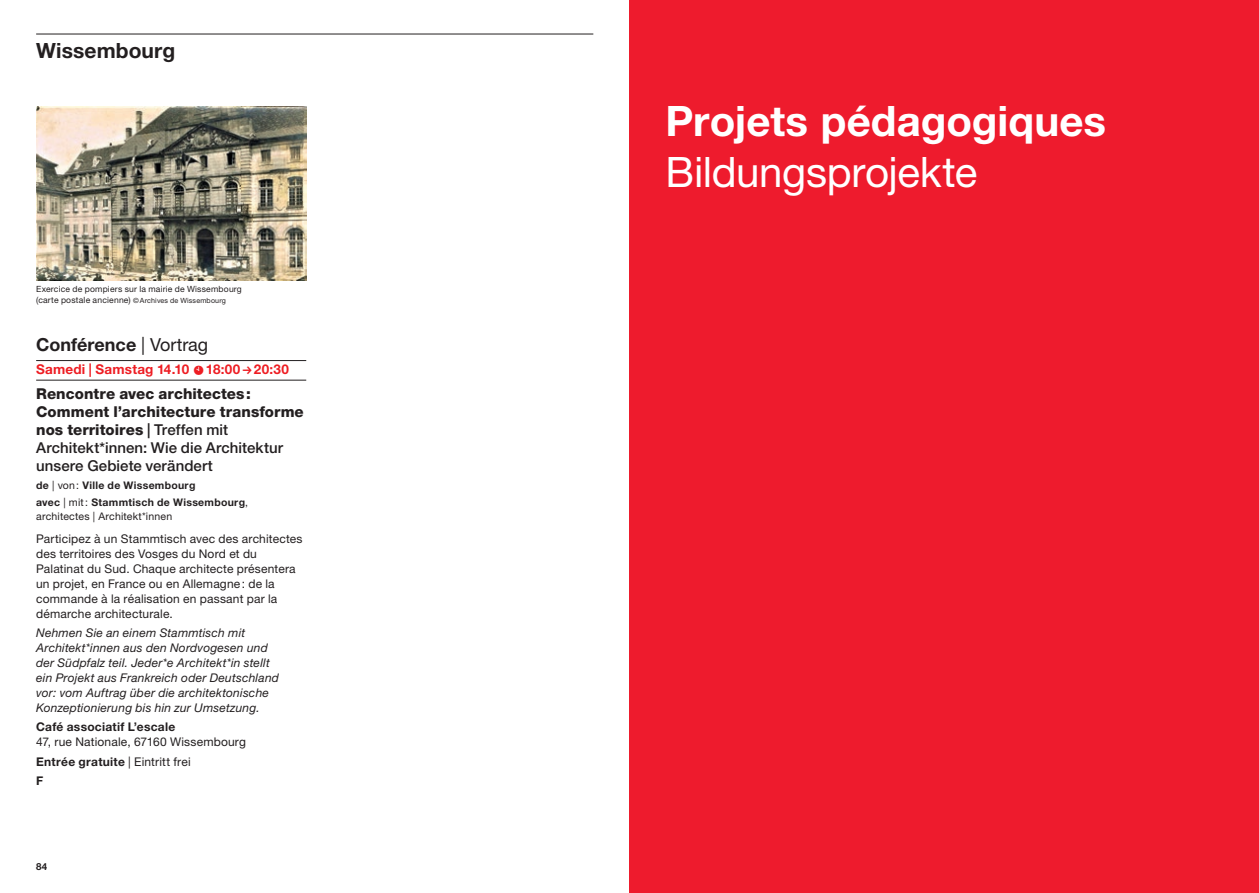
<style>
.page{position:relative;width:1259px;height:893px;background:#fff}
.page>*{position:absolute;margin:0;border:0;box-sizing:border-box;transform-origin:0 0}
.Ville_2022{font:700 42px/51px "Helvetica Neue LT Std";color:#fff}
.Ville_2022-2{font:700 21px "Helvetica Neue LT Std";letter-spacing:.005em;color:#231f20}
.Type_manifestation_B{font:700 18px "Helvetica Neue LT Std";letter-spacing:.005em;color:#231f20}
.Titre_manif_2022{font:800 15px/18px "Helvetica Neue LT Std";letter-spacing:.005em;color:#231f20}
.Dates_Bold_rouge_fil{font:700 13.5px "Helvetica Neue LT Std";letter-spacing:.015em;color:#ee1d23}
.Texte_02_c_8_10_Ital{font:italic 12px/15px "Helvetica Neue LT Std";letter-spacing:.02em;color:#231f20}
.Texte_01_c_8_10_Regu{font:12px/15px "Helvetica Neue LT Std";letter-spacing:.015em;color:#231f20}
.Lieu_précisions_c_8{font:12px/15px "Helvetica Neue LT Std";letter-spacing:.015em;color:#231f20}
.Lieu_précisions_c_8-2{font:700 12px "Helvetica Neue LT Std";letter-spacing:.025em;color:#231f20}
.Avec_Mit_Sous-titre{font:10.5px/13.5px "Helvetica Neue LT Std";letter-spacing:.02em;color:#231f20}
.Avec_Mit_Sous-titre-2{font:700 10.5px "Helvetica Neue LT Std";letter-spacing:.03em;color:#231f20}
.t1{font:700 9.75px "Helvetica Neue LT Std";color:#231f20}
.Légende_photo_2022{font:8.55px/10.5px "Helvetica Neue LT Std";letter-spacing:.025em;color:#231f20}
.s1{font-size:7.2px}
.s2{font-weight:400}
.s3{font-weight:500}
.s4{font-weight:700}
</style>
<div class="page">
<hr style="left:36px;top:34px;width:557px;height:1px;background:#231f20">
<div style="left:629px;top:0;width:630px;height:893px;background:#ee1b2d"></div>
<img style="left:36px;top:107px;width:270px;height:173px">
<hr style="left:36px;top:360px;width:270px;height:1px;background:#231f20">
<hr style="left:36px;top:380px;width:270px;height:1px;background:#231f20">
<p class="Ville_2022-2" style="left:36px;top:38px;width:141px">Wissembourg</p>
<p class="Légende_photo_2022" style="left:36px;top:284px;width:207px">Exercice de pompiers sur la mairie de Wissembourg (carte postale ancienne) <span class="s1">©Archives de Wissembourg</span></p>
<p class="Type_manifestation_B" style="left:36px;top:333px;width:173px">Conférence <span class="s2">| Vortrag</span></p>
<p class="Dates_Bold_rouge_fil" style="left:36px;top:361px;width:254px">Samedi | Samstag 14.10 18:00 20:30</p>
<p class="Titre_manif_2022" style="left:36px;top:384px;width:269px">Rencontre avec architectes:<br>Comment l’architecture transforme nos territoires <span class="s3">| Treffen mit<br>Architekt*innen: Wie die Architektur unsere Gebiete verändert</span></p>
<p class="Avec_Mit_Sous-titre-2" style="left:36px;top:478px;width:161px">de <span class="s2">| von:</span> Ville de Wissembourg</p>
<p class="Avec_Mit_Sous-titre" style="left:36px;top:496px;width:213px"><span class="s4">avec</span> | mit: <span class="s4">Stammtisch de Wissembourg</span>, architectes | Architekt*innen</p>
<p class="Texte_01_c_8_10_Regu" style="left:36px;top:531px;width:268px">Participez à un Stammtisch avec des architectes des territoires des Vosges du Nord et du Palatinat du Sud. Chaque architecte présentera un projet, en France ou en Allemagne: de la commande à la réalisation en passant par la démarche architecturale.</p>
<p class="Texte_02_c_8_10_Ital" style="left:36px;top:625px;width:244px">Nehmen Sie an einem Stammtisch mit Architekt*innen aus den Nordvogesen und der Südpfalz teil. Jeder*e Architekt*in stellt ein Projekt aus Frankreich oder Deutschland vor: vom Auftrag über die architektonische Konzeptionierung bis hin zur Umsetzung.</p>
<p class="Lieu_précisions_c_8" style="left:36px;top:719px;width:211px"><span class="s4">Café associatif L’escale<br></span>47, rue Nationale, 67160 Wissembourg</p>
<p class="Lieu_précisions_c_8-2" style="left:36px;top:754px;width:156px">Entrée gratuite <span class="s2">| Eintritt frei</span></p>
<p class="Lieu_précisions_c_8-2" style="left:36px;top:773px;width:9px">F</p>
<p class="t1" style="left:36px;top:861px;width:13px">84</p>
<p class="Ville_2022" style="left:665px;top:95px;width:442px">Projets pédagogiques<br><span class="s2">Bildungsprojekte</span></p>
</div>
